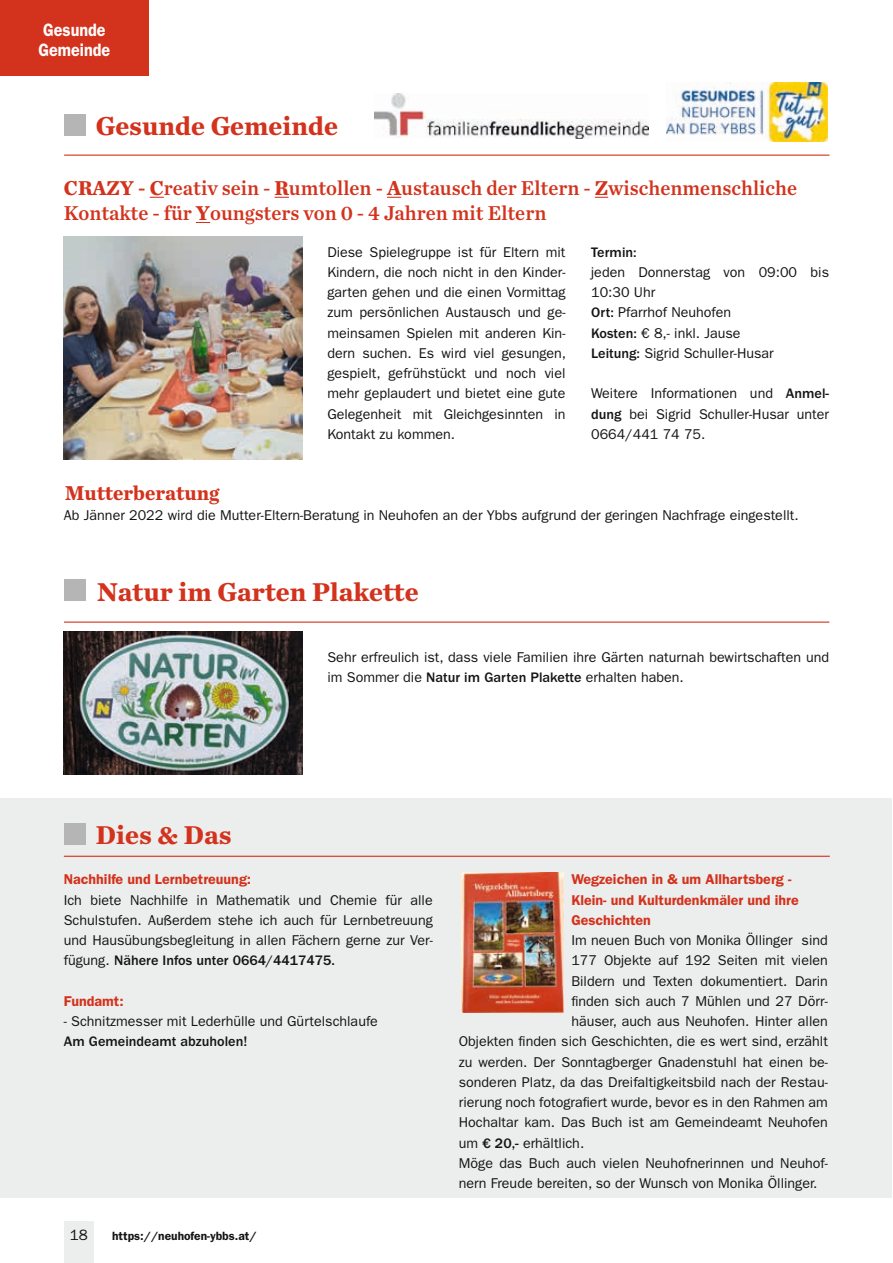
<style>
.page{position:relative;width:893px;height:1263px;background:#fff}
.page>*{position:absolute;margin:0;border:0;box-sizing:border-box;transform-origin:0 0}
.t1{font:700 27px "Chronicle Text G1";color:#d3321c}
.t2{font:21px/25.2px "Chronicle Text G1 Semi";color:#d3321c;scale:.96 1}
.t3{font:700 21px "Chronicle Text G1";color:#d3321c;scale:.96 1}
.t4{font:600 18px/19.5px "ITC Franklin Gothic Std";color:#fff;scale:.9 1}
.t5{font:15px "ITC Franklin Gothic Std";color:#131413}
.t6{font:14.25px/20.2px "ITC Franklin Gothic Std";color:#131413;text-align:justify}
.t7{font:600 14.25px/20.2px "ITC Franklin Gothic Std";color:#d3321c}
.t8{font:500 14.25px "ITC Franklin Gothic Std";color:#131413}
.t9{font:600 12px "ITC Franklin Gothic Std";color:#131413}
.s1{font-family:"Chronicle Text G1";font-weight:700}
.s2{font-weight:500}
</style>
<div class="page">
<div style="left:64px;top:1221px;width:30px;height:42px;background:#eceded"></div>
<div style="left:65px;top:114px;width:21px;height:21px;background:#b5b5b6"></div>
<hr style="left:64px;top:155px;width:765px;height:1px;background:#d3321c">
<img style="left:666px;top:83px;width:161px;height:58px">
<svg style="left:150px;top:197px;width:14px;height:1px"></svg>
<svg style="left:275px;top:197px;width:14px;height:1px"></svg>
<svg style="left:387px;top:197px;width:14px;height:1px"></svg>
<svg style="left:595px;top:197px;width:13px;height:1px"></svg>
<svg style="left:196px;top:222px;width:14px;height:1px"></svg>
<img style="left:64px;top:236px;width:238px;height:223px">
<div style="left:0;top:798px;width:892px;height:399px;background:#eceded"></div>
<div style="left:64px;top:824px;width:22px;height:21px;background:#b5b5b6"></div>
<hr style="left:64px;top:856px;width:766px;height:1px;background:#d3321c">
<img style="left:462px;top:873px;width:102px;height:139px">
<img style="left:374px;top:94px;width:275px;height:44px">
<div style="left:0;top:0;width:149px;height:75px;background:#d3321c"></div>
<hr style="left:64px;top:621px;width:765px;height:2px;background:#d3321c">
<div style="left:64px;top:579px;width:21px;height:22px;background:#b5b5b6"></div>
<img style="left:64px;top:631px;width:238px;height:143px">
<p class="t4" style="left:38px;top:20px;width:81px">Gesunde<br>Gemeinde</p>
<h1 class="t1" style="left:96px;top:104px;width:244px">Gesunde Gemeinde</h1>
<h2 class="t2" style="left:64px;top:174px;width:765px"><span class="s1">CRAZY - C</span>reativ sein - <span class="s1">R</span>umtollen - <span class="s1">A</span>ustausch der Eltern - <span class="s1">Z</span>wischenmenschliche<br>Kontakte - für <span class="s1">Y</span>oungsters von 0 - 4 Jahren mit Eltern</h2>
<p class="t8" style="left:591px;top:244px;width:47px">Termin:</p>
<p class="t6" style="left:591px;top:262px;width:239px;text-align:left">jeden Donnerstag von 09:00 bis<br>10:30 Uhr<br><span class="s2">Ort:</span> Pfarrhof Neuhofen<br><span class="s2">Kosten:</span> € 8,- inkl. Jause<br><span class="s2">Leitung:</span> Sigrid Schuller-Husar</p>
<p class="t6" style="left:591px;top:383px;width:239px">Weitere Informationen und <span class="s2">Anmel&shy;dung</span> bei Sigrid Schuller-Husar unter 0664/441 74 75.</p>
<p class="t6" style="left:327px;top:242px;width:240px">Diese Spielegruppe ist für Eltern mit Kindern, die noch nicht in den Kinder&shy;garten gehen und die einen Vormittag zum persönlichen Austausch und ge&shy;meinsamen Spielen mit anderen Kin&shy;dern suchen. Es wird viel gesungen, gespielt, gefrühstückt und noch viel mehr geplaudert und bietet eine gute Gelegenheit mit Gleichgesinnten in Kontakt zu kommen.</p>
<h2 class="t3" style="left:65px;top:476px;width:162px">Mutterberatung</h2>
<p class="t6" style="left:64px;top:505px;width:736px">Ab Jänner 2022 wird die Mutter-Eltern-Beratung in Neuhofen an der Ybbs aufgrund der geringen Nachfrage eingestellt.</p>
<h1 class="t1" style="left:97px;top:570px;width:323px">Natur im Garten Plakette</h1>
<p class="t6" style="left:327px;top:647px;width:503px">Sehr erfreulich ist, dass viele Familien ihre Gärten naturnah bewirtschaften und im Sommer die <span class="s2">Natur im Garten Plakette</span> erhalten haben.</p>
<h1 class="t1" style="left:96px;top:813px;width:137px">Dies &amp; Das</h1>
<p class="t7" style="left:64px;top:869px;width:189px">Nachhilfe und Lernbetreuung:</p>
<p class="t6" style="left:64px;top:890px;width:371px">Ich biete Nachhilfe in Mathematik und Chemie für alle Schulstufen. Außerdem stehe ich auch für Lernbetreuung und Hausübungsbegleitung in allen Fächern gerne zur Ver&shy;fügung. <span class="s2">Nähere Infos unter 0664/4417475.</span></p>
<p class="t7" style="left:64px;top:991px;width:61px">Fundamt:</p>
<p class="t6" style="left:64px;top:1011px;width:316px">- Schnitzmesser mit Lederhülle und Gürtelschlaufe</p>
<p class="t8" style="left:64px;top:1034px;width:185px">Am Gemeindeamt abzuholen!</p>
<p class="t5" style="left:70px;top:1226px;width:19px">18</p>
<p class="t9" style="left:112px;top:1228px;width:146px">https://neuhofen-ybbs.at/</p>
<p class="t7" style="left:571px;top:869px;width:229px">Wegzeichen in &amp; um Allhartsberg -<br>Klein- und Kulturdenkmäler und ihre<br>Geschichten</p>
<p class="t6" style="left:571px;top:930px;width:258px">Im neuen Buch von Monika Öllinger sind</p>
<p class="t6" style="left:571px;top:950px;width:258px">177 Objekte auf 192 Seiten mit vielen</p>
<p class="t6" style="left:571px;top:971px;width:258px">Bildern und Texten dokumentiert. Darin</p>
<p class="t6" style="left:571px;top:991px;width:258px">finden sich auch 7 Mühlen und 27 Dörr-</p>
<p class="t6" style="left:571px;top:1011px;width:258px">häuser, auch aus Neuhofen. Hinter allen</p>
<p class="t6" style="left:459px;top:1031px;width:371px">Objekten finden sich Geschichten, die es wert sind, erzählt</p>
<p class="t6" style="left:459px;top:1052px;width:371px">zu werden. Der Sonntagberger Gnadenstuhl hat einen be-</p>
<p class="t6" style="left:459px;top:1072px;width:370px">sonderen Platz, da das Dreifaltigkeitsbild nach der Restau-</p>
<p class="t6" style="left:459px;top:1092px;width:371px">rierung noch fotografiert wurde, bevor es in den Rahmen am</p>
<p class="t6" style="left:459px;top:1112px;width:371px">Hochaltar kam. Das Buch ist am Gemeindeamt Neuhofen</p>
<p class="t6" style="left:459px;top:1133px;width:127px">um <span class="s2">€ 20,-</span> erhältlich.</p>
<p class="t6" style="left:459px;top:1153px;width:371px">Möge das Buch auch vielen Neuhofnerinnen und Neuhof-</p>
<p class="t6" style="left:459px;top:1173px;width:360px">nern Freude bereiten, so der Wunsch von Monika Öllinger.</p>
</div>
